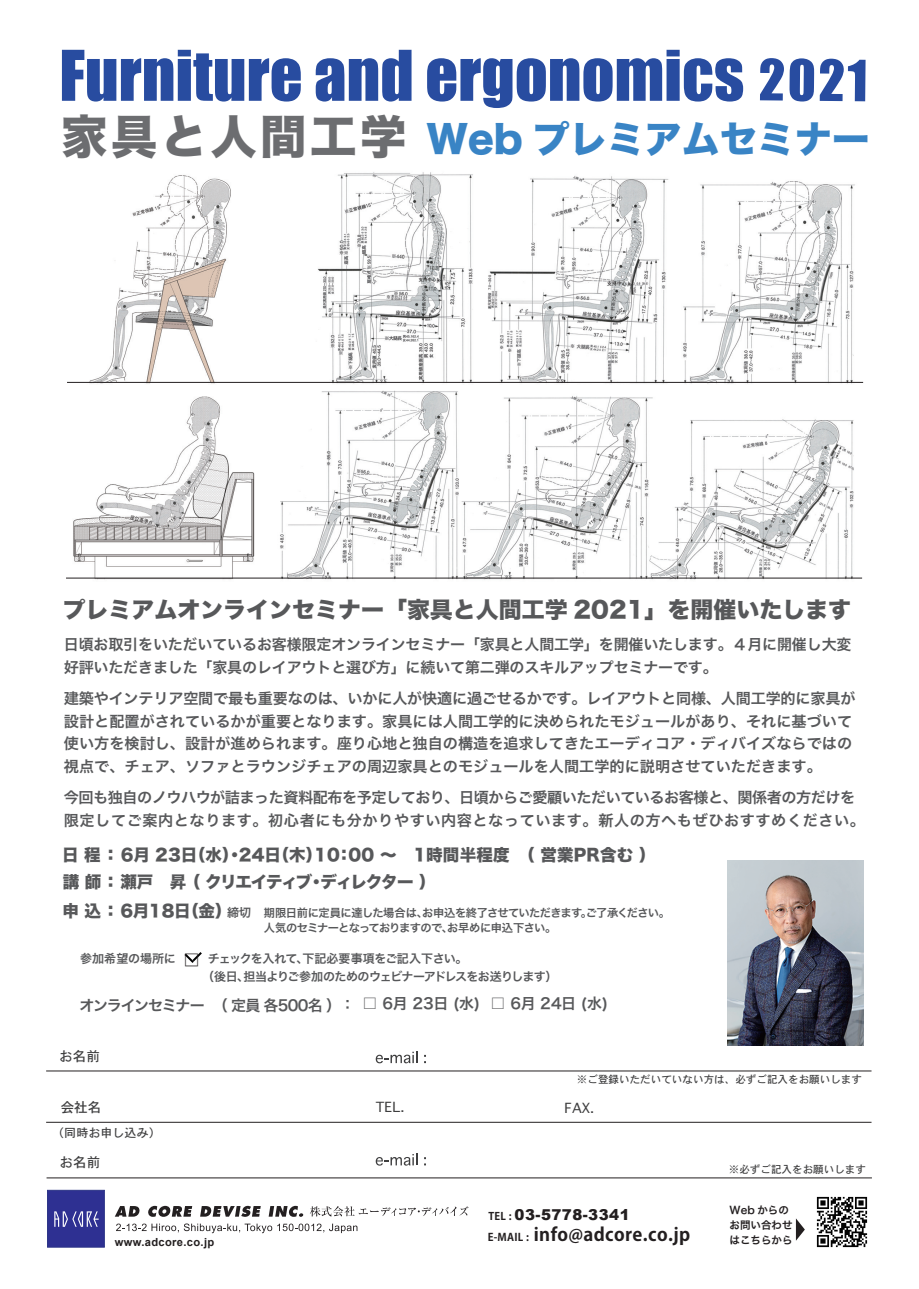
<style>
.page{position:relative;width:919px;height:1289px;background:#fff}
.page>*{position:absolute;margin:0;border:0;box-sizing:border-box;transform-origin:0 0}
.t1{font:64.5px "Impact";color:#284ca0}
.t2{font:52.5px "Impact";color:#284ca0}
.t3{font:46.5px "Hira Kaku Std W8";letter-spacing:.07em;color:#6c6d70}
.t4{font:37.5px "Hira Kaku Std W8";color:#3984c5}
.t5{font:22.5px "Hira Kaku Std W8";color:#57585a}
.t6{font:700 18px "Koz Go Pro";letter-spacing:.02em;color:#231f20}
.t7{font:16.5px/27px "Hira Kaku Std W8";color:#57585a}
.t8{font:15px/22.5px "Hira Kaku Pro W6";letter-spacing:-.01em;color:#57585a}
.t9{font:15px/22.5px "Hira Kaku Pro W6";letter-spacing:-.035em;color:#57585a}
.t10{font:15px "Hira Kaku Pro W6";letter-spacing:-.05em;color:#57585a}
.t11{font:900 15px "Arial";letter-spacing:.03em;color:#231f20}
.t12{font:13.5px "Osaka";letter-spacing:.005em;color:#3e3e3f}
.t13{font:12px/18px "Hira Kaku Pro W6";letter-spacing:-.035em;color:#57585a}
.t14{font:12px "Osaka";letter-spacing:.005em;color:#3e3e3f}
.t15{font:11.25px/15px "Hira Kaku Pro W6";letter-spacing:-.05em;color:#57585a}
.t16{font:700 11.1px "Arial";letter-spacing:.03em;color:#231f20}
.t17{font:10.5px "Osaka";letter-spacing:.005em;color:#3e3e3f}
.t18{font:10.5px/15px "Hira Kaku Pro W6";color:#231f20}
.s1{font-family:"Hira Kaku Std W8";font-size:16.5px}
.s2{font-size:12px}
.s3{font-family:"Osaka";font-size:17.1px;color:#231f20}
.s4{font-family:"Hira Kaku Std W8"}
.s5{font-family:"Koz Go Pro";font-weight:700;font-size:10.5px}
.s6{font-size:10.65px}
</style>
<div class="page">
<svg style="left:116px;top:1223px;width:241px;height:10px"></svg>
<svg style="left:115px;top:1206px;width:25px;height:10px"></svg>
<svg style="left:148px;top:1205px;width:44px;height:11px"></svg>
<svg style="left:200px;top:1205px;width:61px;height:11px"></svg>
<svg style="left:268px;top:1205px;width:35px;height:11px"></svg>
<svg style="left:310px;top:1206px;width:158px;height:10px"></svg>
<svg style="left:795px;top:1218px;width:9px;height:22px"></svg>
<div style="left:47px;top:1190px;width:57px;height:57px;background:#2e3092;border:1px solid #2c3487"></div>
<svg style="left:54px;top:1211px;width:45px;height:15px"></svg>
<img style="left:816px;top:1196px;width:52px;height:52px">
<svg style="left:375px;top:1051px;width:42px;height:12px"></svg>
<hr style="left:47px;top:1177px;width:824px;height:1px;background:#231f20">
<hr style="left:46px;top:1121px;width:825px;height:1px;background:#231f20">
<hr style="left:46px;top:1070px;width:825px;height:1px;background:#231f20">
<svg style="left:375px;top:1153px;width:42px;height:12px"></svg>
<svg style="left:184px;top:952px;width:18px;height:11px"></svg>
<img style="left:727px;top:860px;width:136px;height:185px">
<img style="left:66px;top:172px;width:797px;height:408px">
<hr style="left:67px;top:382px;width:796px;height:1px;background:#231f20">
<hr style="left:66px;top:578px;width:796px;height:1px;background:#231f20">
<h1 class="t1" style="left:59px;top:25px;width:686px">Furniture and ergonomics</h1>
<h3 class="t3" style="left:61px;top:110px;width:347px">家具と人間工学</h3>
<h2 class="t2" style="left:759px;top:39px;width:110px;rotate:1deg">2021</h2>
<h3 class="t4" style="left:426px;top:118px;width:445px">Web プレミアムセミナー</h3>
<h3 class="t5" style="left:63px;top:596px;width:790px">プレミアムオンラインセミナー「家具と人間工学 2021」を開催いたします</h3>
<p class="t8" style="left:64px;top:633px;width:789px">日頃お取引をいただいているお客様限定オンラインセミナー「家具と人間工学」を開催いたします。４月に開催し大変好評いただきました「家具のレイアウトと選び方」に続いて第二弾のスキルアップセミナーです。</p>
<p class="t8" style="left:64px;top:687px;width:793px">建築やインテリア空間で最も重要なのは、いかに人が快適に過ごせるかです。レイアウトと同様、人間工学的に家具が設計と配置がされているかが重要となります。家具には人間工学的に決められたモジュールがあり、それに基づいて使い方を検討し、設計が進められます。座り心地と独自の構造を追求してきたエーディコア・ディバイズならではの視点で、チェア、ソファとラウンジチェアの周辺家具とのモジュールを人間工学的に説明させていただきます。</p>
<p class="t9" style="left:64px;top:786px;width:802px">今回も独自のノウハウが詰まった資料配布を予定しており、日頃からご愛顧いただいているお客様と、関係者の方だけを限定してご案内となります。初心者にも分かりやすい内容となっています。新人の方へもぜひおすすめください。</p>
<p class="t7" style="left:62px;top:842px;width:603px">日 程 ： 6月 23日（水）・24日（木）10：00 ～　1時間半程度　（ 営業PR含む ）　講 師 ： 瀬戸　昇 （ クリエイティブ・ディレクター ）</p>
<p class="t15" style="left:264px;top:905px;width:413px;text-indent:-201px"><span class="s1">申 込 ： 6月18日（金）</span><span class="s2">締切</span> 期限日前に定員に達した場合は、お申込を終了させていただきます。ご了承ください。　人気のセミナーとなっておりますので、お早めに申込下さい。</p>
<p class="t13" style="left:202px;top:948px;width:357px;text-indent:-122px">参加希望の場所に <span class="s3">□</span> チェックを入れて、下記必要事項をご記入下さい。<br>（後日、担当よりご参加のためのウェビナーアドレスをお送りします）</p>
<p class="t10" style="left:79px;top:991px;width:530px">オンラインセミナー （ 定員 各500名 ）： <span class="s4">□</span> 6月 23日 (水) <span class="s4">□</span> 6月 24日 (水)</p>
<p class="t12" style="left:59px;top:1047px;width:42px">お名前</p>
<p class="t17" style="left:577px;top:1072px;width:286px">※ご登録いただいていない方は、必ずご記入をお願いします</p>
<p class="t12" style="left:61px;top:1098px;width:42px">会社名</p>
<p class="t12" style="left:376px;top:1098px;width:30px">TEL.</p>
<p class="t12" style="left:564px;top:1099px;width:31px">FAX.</p>
<p class="t14" style="left:52px;top:1125px;width:110px">（同時お申し込み）</p>
<p class="t12" style="left:60px;top:1153px;width:42px">お名前</p>
<p class="t16" style="left:115px;top:1234px;width:101px">www.adcore.co.jp</p>
<p class="t17" style="left:728px;top:1162px;width:139px">※必ずご記入をお願いします</p>
<p class="t11" style="left:488px;top:1203px;width:143px"><span class="s5">TEL :</span> 03-5778-3341</p>
<p class="t18" style="left:729px;top:1202px;width:65px">Web からのお問い合わせはこちらから</p>
<p class="t6" style="left:487px;top:1222px;width:204px"><span class="s6">E-MAIL :</span> info@adcore.co.jp</p>
</div>
